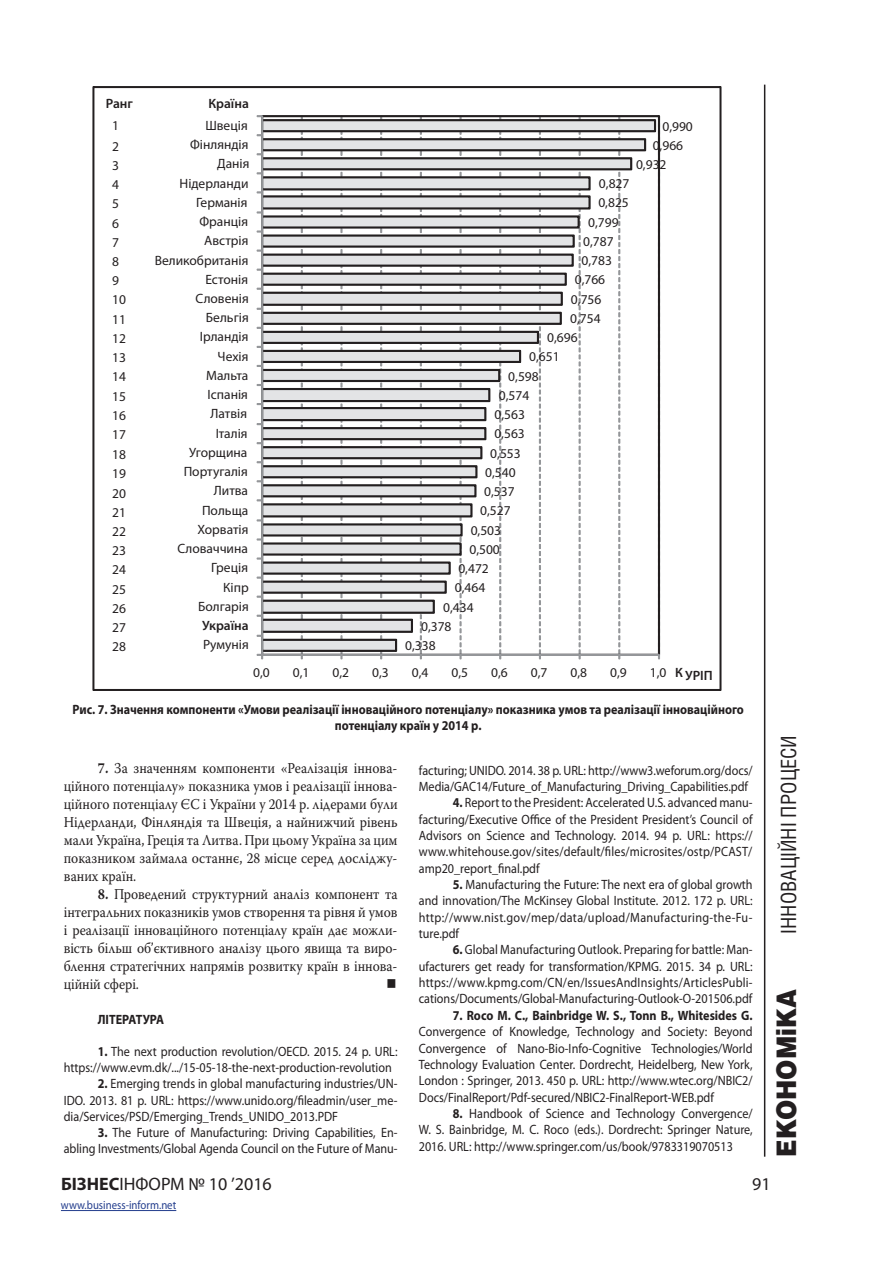
<style>
.page{position:relative;width:893px;height:1263px;background:#fff}
.page>*{position:absolute;margin:0;border:0;box-sizing:border-box;transform-origin:0 0}
.t1{font:900 27px "Helios";color:#231f20;scale:.9 1}
.t2{font:21px "Helios Cond";color:#231f20}
.t3{font:18px "Myriad Pro";color:#231f20}
.Osnova{font:15px/18px "Warnock Pro";color:#231f20;text-align:justify;scale:.9 1}
.Osnova-2{font:15px "Wingdings";color:#231f20;scale:.9 1}
.Literat{font:13.5px/16.4px "Myriad Pro";color:#231f20;text-align:justify;scale:.9 1}
.Literat-2{font:13.5px/19.4px "Myriad Pro";color:#231f20}
.Title_table{font:700 13.5px/16.2px "Myriad Pro";color:#231f20;text-align:center;scale:.9 1}
.t4{font:600 13.5px "Myriad Pro";color:#231f20}
.Literat-3{font:700 13.5px "Myriad Pro";color:#231f20;scale:.9 1}
.t5{font:12px "Myriad Pro";color:#253f8e;scale:.9 1}
.s1{font-weight:700}
</style>
<div class="page">
<hr style="left:764px;top:85px;width:1px;height:1072px;background:#231f20">
<hr style="left:61px;top:1210px;width:115px;height:1px;background:#253f8e">
<svg style="left:93px;top:87px;width:628px;height:603px"></svg>
<p class="t4" style="left:106px;top:95px;width:29px">Ранг</p>
<p class="t4" style="left:208px;top:95px;width:42px">Країна</p>
<p class="Literat-2" style="left:112px;top:116px;width:15px">1<br>2<br>3<br>4<br>5<br>6<br>7<br>8<br>9<br>10<br>11<br>12<br>13<br>14<br>15<br>16<br>17<br>18<br>19<br>20<br>21<br>22<br>23<br>24<br>25<br>26<br>27<br>28</p>
<p class="Literat-2" style="left:205px;top:115px;width:44px">Швеція</p>
<p class="Literat-2" style="left:190px;top:135px;width:60px">Фінляндія</p>
<p class="Literat-2" style="left:217px;top:154px;width:34px">Данія</p>
<p class="Literat-2" style="left:180px;top:173px;width:70px">Нідерланди</p>
<p class="Literat-2" style="left:196px;top:192px;width:53px">Германія</p>
<p class="Literat-2" style="left:199px;top:212px;width:50px">Франція</p>
<p class="Literat-2" style="left:204px;top:231px;width:46px">Австрія</p>
<p class="Literat-2" style="left:155px;top:250px;width:95px">Великобританія</p>
<p class="Literat-2" style="left:205px;top:269px;width:44px">Естонія</p>
<p class="Literat-2" style="left:196px;top:289px;width:55px">Словенія</p>
<p class="Literat-2" style="left:206px;top:308px;width:44px">Бельгія</p>
<p class="Literat-2" style="left:200px;top:327px;width:50px">Ірландія</p>
<p class="Literat-2" style="left:218px;top:346px;width:32px">Чехія</p>
<p class="Literat-2" style="left:206px;top:366px;width:44px">Мальта</p>
<p class="Literat-2" style="left:208px;top:385px;width:42px">Іспанія</p>
<p class="Literat-2" style="left:210px;top:404px;width:38px">Латвія</p>
<p class="Literat-2" style="left:216px;top:423px;width:33px">Італія</p>
<p class="Literat-2" style="left:189px;top:442px;width:60px">Угорщина</p>
<p class="Literat-2" style="left:184px;top:462px;width:66px">Португалія</p>
<p class="Literat-2" style="left:214px;top:481px;width:36px">Литва</p>
<p class="Literat-2" style="left:202px;top:500px;width:48px">Польща</p>
<p class="Literat-2" style="left:197px;top:519px;width:53px">Хорватія</p>
<p class="Literat-2" style="left:178px;top:539px;width:72px">Словаччина</p>
<p class="Literat-2" style="left:211px;top:558px;width:38px">Греція</p>
<p class="Literat-2" style="left:223px;top:577px;width:27px">Кіпр</p>
<p class="Literat-2" style="left:198px;top:596px;width:52px">Болгарія</p>
<p class="t4" style="left:202px;top:617px;width:48px">Україна</p>
<p class="Literat-2" style="left:203px;top:635px;width:47px">Румунія</p>
<p class="Literat-2" style="left:662px;top:116px;width:32px">0,990</p>
<p class="Literat-2" style="left:653px;top:135px;width:32px">0,966</p>
<p class="Literat-2" style="left:636px;top:155px;width:32px">0,932</p>
<p class="Literat-2" style="left:599px;top:174px;width:32px">0,827</p>
<p class="Literat-2" style="left:598px;top:193px;width:32px">0,825</p>
<p class="Literat-2" style="left:588px;top:212px;width:32px">0,799</p>
<p class="Literat-2" style="left:583px;top:232px;width:32px">0,787</p>
<p class="Literat-2" style="left:582px;top:251px;width:32px">0,783</p>
<p class="Literat-2" style="left:575px;top:270px;width:32px">0,766</p>
<p class="Literat-2" style="left:571px;top:289px;width:32px">0,756</p>
<p class="Literat-2" style="left:570px;top:308px;width:32px">0,754</p>
<p class="Literat-2" style="left:547px;top:328px;width:32px">0,696</p>
<p class="Literat-2" style="left:529px;top:347px;width:32px">0,651</p>
<p class="Literat-2" style="left:508px;top:366px;width:32px">0,598</p>
<p class="Literat-2" style="left:499px;top:385px;width:32px">0,574</p>
<p class="Literat-2" style="left:494px;top:405px;width:32px">0,563</p>
<p class="Literat-2" style="left:494px;top:424px;width:32px">0,563</p>
<p class="Literat-2" style="left:490px;top:443px;width:32px">0,553</p>
<p class="Literat-2" style="left:485px;top:462px;width:32px">0,540</p>
<p class="Literat-2" style="left:484px;top:482px;width:32px">0,537</p>
<p class="Literat-2" style="left:480px;top:501px;width:32px">0,527</p>
<p class="Literat-2" style="left:471px;top:520px;width:32px">0,503</p>
<p class="Literat-2" style="left:469px;top:539px;width:32px">0,500</p>
<p class="Literat-2" style="left:458px;top:559px;width:32px">0,472</p>
<p class="Literat-2" style="left:455px;top:578px;width:32px">0,464</p>
<p class="Literat-2" style="left:443px;top:597px;width:32px">0,434</p>
<p class="Literat-2" style="left:421px;top:616px;width:32px">0,378</p>
<p class="Literat-2" style="left:405px;top:636px;width:32px">0,338</p>
<p class="Literat-2" style="left:253px;top:663px;width:18px">0,0</p>
<p class="Literat-2" style="left:293px;top:663px;width:18px">0,1</p>
<p class="Literat-2" style="left:332px;top:663px;width:18px">0,2</p>
<p class="Literat-2" style="left:372px;top:663px;width:18px">0,3</p>
<p class="Literat-2" style="left:412px;top:663px;width:18px">0,4</p>
<p class="Literat-2" style="left:451px;top:663px;width:18px">0,5</p>
<p class="Literat-2" style="left:491px;top:663px;width:18px">0,6</p>
<p class="Literat-2" style="left:531px;top:663px;width:18px">0,7</p>
<p class="Literat-2" style="left:570px;top:663px;width:18px">0,8</p>
<p class="Literat-2" style="left:610px;top:663px;width:18px">0,9</p>
<p class="Literat-2" style="left:650px;top:663px;width:18px">1,0</p>
<p class="t4" style="left:675px;top:666px;width:39px">К УРІП</p>
<p class="Title_table" style="left:72px;top:701px;width:748px">Рис. 7. Значення компоненти «Умови реалізації інноваційного потенціалу» показника умов та реалізації інноваційного потенціалу країн у 2014 р.</p>
<p class="Osnova" style="left:64px;top:759px;width:372px;text-indent:34px"><span class="s1">7.</span> За значенням компоненти «Реалізація іннова&shy;ційного потенціалу» показника умов і реалізації іннова&shy;ційного потенціалу ЄС і України у 2014 р. лідерами були Нідерланди, Фінляндія та Швеція, а найнижчий рівень мали Україна, Греція та Литва. При цьому Україна за цим показником займала останнє, 28 місце серед досліджу&shy;ваних країн.</p>
<p class="Osnova" style="left:64px;top:885px;width:372px;text-indent:34px"><span class="s1">8.</span> Проведений структурний аналіз компонент та інтегральних показників умов створення та рівня й умов і реалізації інноваційного потенціалу країн дає можли&shy;вість більш об’єктивного аналізу цього явища та виро&shy;блення стратегічних напрямів розвитку країн в іннова&shy;ційній сфері.</p>
<p class="Osnova-2" style="left:387px;top:976px;width:13px">■</p>
<p class="Literat-3" style="left:98px;top:1010px;width:75px">ЛІТЕРАТУРА</p>
<p class="Literat" style="left:64px;top:1043px;width:372px;text-indent:34px"><span class="s1">1.</span> The next production revolution/OECD. 2015. 24 p. URL: https://www.evm.dk/.../15-05-18-the-next-production-revolution</p>
<p class="Literat" style="left:64px;top:1075px;width:372px;text-indent:34px"><span class="s1">2.</span> Emerging trends in global manufacturing industries/UN-IDO. 2013. 81 p. URL: https://www.unido.org/fileadmin/user_me&shy;dia/Services/PSD/Emerging_Trends_UNIDO_2013.PDF</p>
<p class="Literat" style="left:64px;top:1124px;width:372px;text-align:right"><span class="s1">3.</span> The Future of Manufacturing: Driving Capabilities, En&shy;abling Investments/Global Agenda Council on the Future of Manu-</p>
<p class="Literat" style="left:419px;top:762px;width:372px">facturing; UNIDO. 2014. 38 p. URL: http://www3.weforum.org/docs/<br>Media/GAC14/Future_of_Manufacturing_Driving_Capabilities.pdf</p>
<p class="Literat" style="left:419px;top:794px;width:372px;text-indent:34px"><span class="s1">4.</span> Report to the President: Accelerated U.S. advanced manu&shy;facturing/Executive Office of the President President’s Council of Advisors on Science and Technology. 2014. 94 p. URL: https:// www.whitehouse.gov/sites/default/files/microsites/ostp/PCAST/ amp20_report_final.pdf</p>
<p class="Literat" style="left:419px;top:876px;width:372px;text-indent:34px"><span class="s1">5.</span> Manufacturing the Future: The next era of global growth and innovation/The McKinsey Global Institute. 2012. 172 p. URL: http://www.nist.gov/mep/data/upload/Manufacturing-the-Fu&shy;ture.pdf</p>
<p class="Literat" style="left:419px;top:941px;width:372px;text-indent:34px"><span class="s1">6.</span> Global Manufacturing Outlook. Preparing for battle: Man&shy;ufacturers get ready for transformation/KPMG. 2015. 34 p. URL: https://www.kpmg.com/CN/en/IssuesAndInsights/ArticlesPubli&shy;cations/Documents/Global-Manufacturing-Outlook-O-201506.pdf</p>
<p class="Literat" style="left:419px;top:1007px;width:372px;text-indent:34px"><span class="s1">7. Roco M. C., Bainbridge W. S., Tonn B., Whitesides G.<br></span>Convergence of Knowledge, Technology and Society: Beyond Convergence of Nano-Bio-Info-Cognitive Technologies/World Technology Evaluation Center. Dordrecht, Heidelberg, New York, London : Springer, 2013. 450 p. URL: http://www.wtec.org/NBIC2/ Docs/FinalReport/Pdf-secured/NBIC2-FinalReport-WEB.pdf</p>
<p class="Literat" style="left:419px;top:1105px;width:372px;text-indent:34px"><span class="s1">8.</span> Handbook of Science and Technology Convergence/ W. S. Bainbridge, M. C. Roco (eds.). Dordrecht: Springer Nature, 2016. URL: http://www.springer.com/us/book/9783319070513</p>
<h2 class="t2" style="left:776px;top:934px;width:200px;rotate:-90deg">інноваційні процеси</h2>
<h1 class="t1" style="left:769px;top:1157px;width:188px;rotate:-90deg">ЕКОНОМіКА</h1>
<h3 class="t3" style="left:61px;top:1173px;width:212px"><span class="s1">БІЗНЕС</span>ІНФОРМ № 10 ’2016</h3>
<h3 class="t3" style="left:752px;top:1173px;width:20px">91</h3>
<p class="t5" style="left:61px;top:1198px;width:130px">www.business-inform.net</p>
</div>
